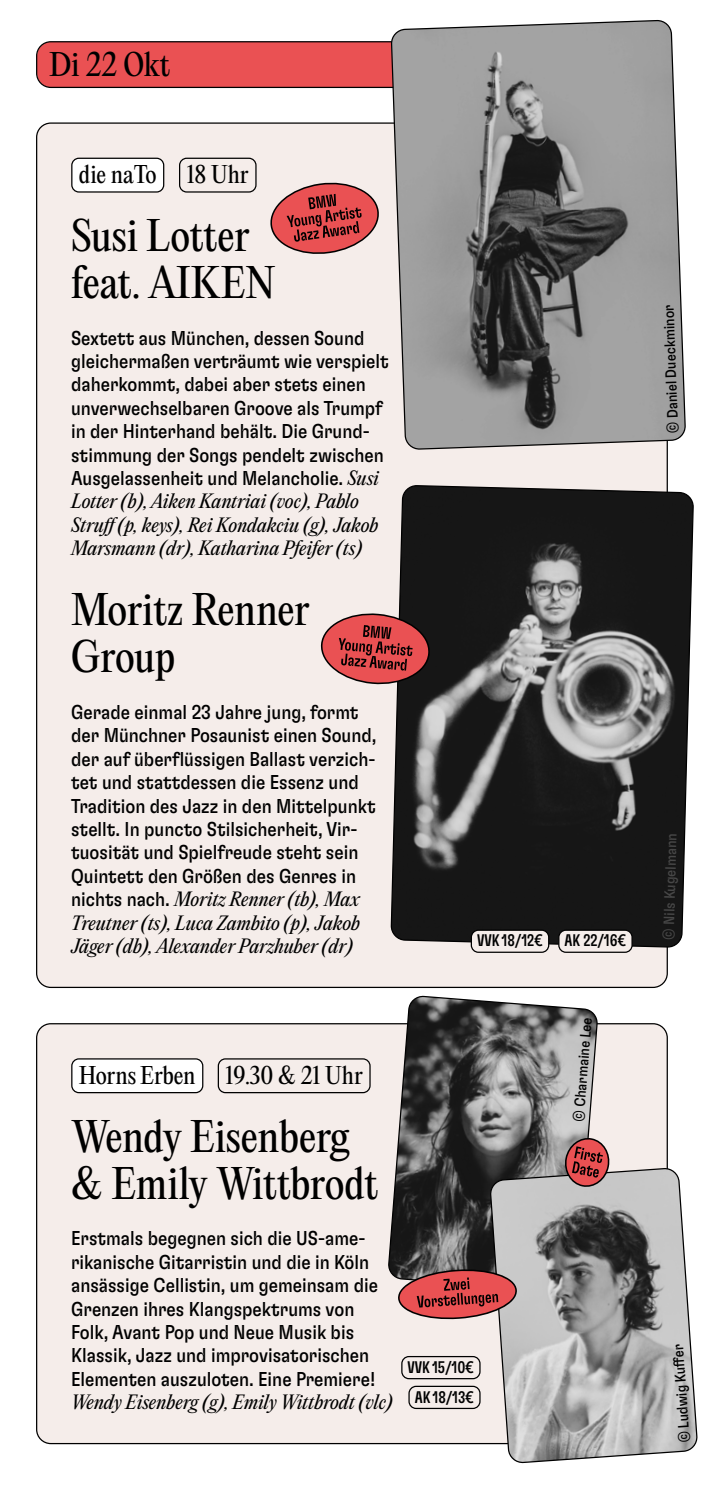
<style>
.page{position:relative;width:703px;height:1488px;background:#fff}
.page>*{position:absolute;margin:0;border:0;box-sizing:border-box;transform-origin:0 0}
.t1{font:40px/46.8px "PP Editorial New";letter-spacing:-.01em;color:#000}
.t2{font:30px "PP Editorial New";letter-spacing:-.005em;color:#000}
.t3{font:22.5px "PP Editorial New";color:#000}
.t4{font:condensed 20px/23.5px "GT Flexa";color:#000}
.t5{font:italic 18px/23.5px "PP Editorial New";color:#000}
.t6{font:500 extra-condensed 16.75px/29.8px "GT Flexa";color:#000;text-align:center}
.t7{font:condensed 15px "GT Flexa";color:#000}
.t8{font:condensed 15px "GT Flexa";color:#474747}
.s1{font-family:"PP Editorial New";font-style:italic;font-stretch:normal;font-size:18px}
.s2{font-family:"GT Flexa";font-style:normal;font-stretch:condensed;font-size:20px}
</style>
<div class="page">
<div style="left:37px;top:42px;width:630px;height:45px;background:#ea5153;border-radius:14px"></div>
<div style="left:36px;top:41px;width:631px;height:47px;border:1px solid #000;border-radius:14px"></div>
<div style="left:37px;top:123px;width:630px;height:864px;background:#f5edea;border-radius:14px"></div>
<div style="left:37px;top:1023px;width:630px;height:420px;background:#f5edea;border-radius:14px"></div>
<svg style="left:387px;top:995px;width:212px;height:284px;background:#6e6d6d"></svg>
<div style="left:72px;top:158px;width:92px;height:34px;background:#fff;border-radius:7px"></div>
<div style="left:71px;top:158px;width:93px;height:35px;border:1px solid #000;border-radius:7px"></div>
<svg style="left:390px;top:20px;width:295px;height:429px;background:#8f8e8e"></svg>
<div style="left:179px;top:158px;width:77px;height:35px;border:1px solid #000;border-radius:7px"></div>
<svg style="left:390px;top:484px;width:304px;height:464px;background:#3f3e3e"></svg>
<div style="left:72px;top:1059px;width:131px;height:33px;background:#fff;border-radius:7px"></div>
<div style="left:71px;top:1058px;width:132px;height:35px;border:1px solid #000;border-radius:7px"></div>
<svg style="left:490px;top:1168px;width:207px;height:294px;background:#a9a9a9"></svg>
<div style="left:218px;top:1058px;width:152px;height:35px;border:1px solid #000;border-radius:7px"></div>
<svg style="left:270px;top:182px;width:109px;height:72px"></svg>
<svg style="left:320px;top:611px;width:111px;height:75px;background:#ae5556"></svg>
<svg style="left:562px;top:1136px;width:49px;height:52px;background:#ae6565"></svg>
<svg style="left:397px;top:1267px;width:120px;height:54px;background:#b65f60"></svg>
<div style="left:471px;top:930px;width:77px;height:22px;background:#f5edea;border-radius:7px"></div>
<div style="left:470px;top:929px;width:79px;height:24px;border:1px solid #000;border-radius:7px"></div>
<div style="left:558px;top:930px;width:74px;height:22px;background:#f5edea;border-radius:7px"></div>
<div style="left:558px;top:929px;width:74px;height:24px;border:1px solid #000;border-radius:7px"></div>
<div style="left:401px;top:1356px;width:79px;height:23px;border:1px solid #000;border-radius:7px"></div>
<div style="left:408px;top:1385px;width:72px;height:24px;border:1px solid #000;border-radius:7px"></div>
<h2 class="t2" style="left:49px;top:44px;width:122px">Di 22 Okt</h2>
<p class="t3" style="left:79px;top:159px;width:79px">die naTo</p>
<p class="t3" style="left:187px;top:159px;width:64px">18 Uhr</p>
<h1 class="t1" style="left:71px;top:212px;width:206px">Susi Lotter feat. AIKEN</h1>
<p class="t4" style="left:71px;top:325px;width:319px">Sextett aus München, dessen Sound gleichermaßen verträumt wie verspielt daherkommt, dabei aber stets einen unverwechselbaren Groove als Trumpf in der Hinterhand behält. Die Grund&shy;stimmung der Songs pendelt zwischen Ausgelassenheit und Melancholie. <span class="s1">Susi</span></p>
<p class="t5" style="left:71px;top:489px;width:309px">Lotter (b), Aiken Kantriai (voc), Pablo<br>Struff(p, keys), Rei Kondakciu (g), Jakob<br>Marsmann (dr), Katharina Pfeifer (ts)</p>
<h1 class="t1" style="left:71px;top:586px;width:240px">Moritz Renner<br>Group</h1>
<p class="t4" style="left:71px;top:699px;width:307px">Gerade einmal 23 Jahre jung, formt der Münchner Posaunist einen Sound, der auf überflüssigen Ballast verzich&shy;tet und stattdessen die Essenz und Tradition des Jazz in den Mittelpunkt stellt. In puncto Stilsicherheit, Vir&shy;tuosität und Spielfreude steht sein Quintett den Größen des Genres in</p>
<p class="t5" style="left:71px;top:887px;width:290px;text-align:justify"><span class="s2">nichts nach.</span> Moritz Renner (tb), Max Treutner (ts), Luca Zambito (p), Jakob Jäger (db), Alexander Parzhuber (dr)</p>
<p class="t6" style="left:477px;top:925px;width:67px">VVK 18/12€</p>
<p class="t6" style="left:564px;top:925px;width:63px">AK 22/16€</p>
<p class="t3" style="left:79px;top:1059px;width:118px">Horns Erben</p>
<p class="t3" style="left:225px;top:1059px;width:139px">19.30 &amp; 21 Uhr</p>
<h1 class="t1" style="left:71px;top:1112px;width:308px">Wendy Eisenberg &amp; Emily Wittbrodt</h1>
<p class="t4" style="left:71px;top:1226px;width:308px">Erstmals begegnen sich die US-ame&shy;rikanische Gitarristin und die in Köln ansässige Cellistin, um gemeinsam die Grenzen ihres Klangspektrums von Folk, Avant Pop und Neue Musik bis Klassik, Jazz und improvisatorischen Elementen auszuloten. Eine Premiere!</p>
<p class="t5" style="left:71px;top:1390px;width:323px">Wendy Eisenberg (g), Emily Wittbrodt (vlc)</p>
<p class="t6" style="left:407px;top:1351px;width:68px">VVK 15/10€<br>AK 18/13€</p>
<p class="t7" style="left:569px;top:1120px;width:106px;rotate:-85deg">© Charmaine Lee</p>
<p class="t7" style="left:663px;top:433px;width:130px;rotate:-92deg">© Daniel Dueckminor</p>
<p class="t8" style="left:659px;top:939px;width:108px;rotate:-88deg">© Nils Kugelmann</p>
<p class="t7" style="left:675px;top:1443px;width:100px;rotate:-94deg">© Ludwig Kuff er</p>
</div>
